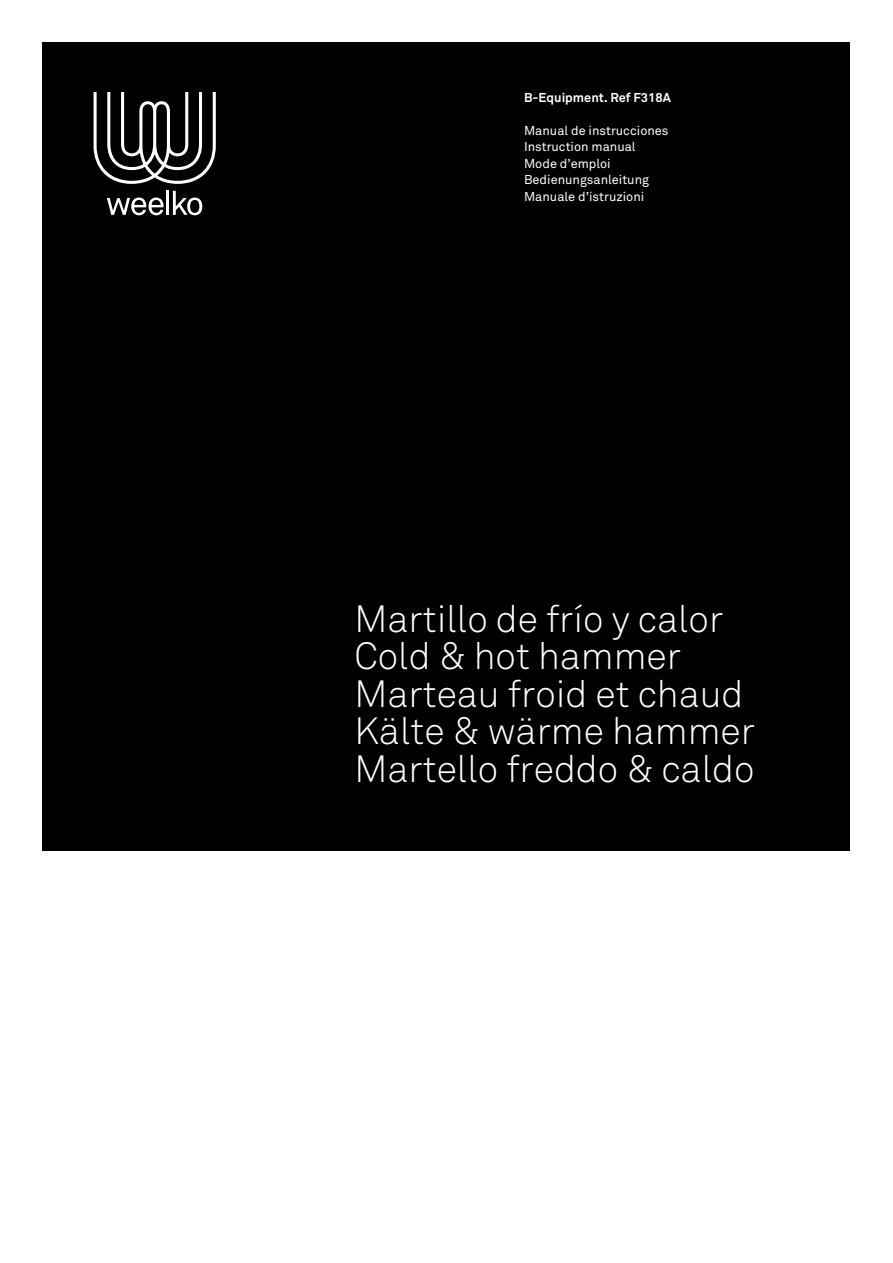
<style>
.page{position:relative;width:893px;height:1263px;background:#fff}
.page>*{position:absolute;margin:0;border:0;box-sizing:border-box;transform-origin:0 0}
.t1{font:300 37.5px/37.5px "Akkurat";color:#fff}
.t2{font:12.75px/16.5px "Akkurat Std";color:#fff}
.t3{font:700 12.75px "Akkurat Std";color:#fff}
</style>
<div class="page">
<div style="left:43px;top:43px;width:807px;height:808px;background:#000"></div>
<svg style="left:107px;top:198px;width:57px;height:17px"></svg>
<svg style="left:173px;top:191px;width:29px;height:24px"></svg>
<hr style="left:166px;top:191px;width:3px;height:24px;background:#fff">
<svg style="left:94px;top:92px;width:122px;height:92px"></svg>
<p class="t3" style="left:524px;top:90px;width:148px">B-Equipment. Ref F318A</p>
<p class="t2" style="left:524px;top:122px;width:146px">Manual de instrucciones<br>Instruction manual<br>Mode d’emploi<br>Bedienungsanleitung</p>
<p class="t2" style="left:524px;top:189px;width:122px">Manuale d’istruzioni</p>
<p class="t1" style="left:354px;top:601px;width:402px">Martillo de frío y calor<br>Cold &amp; hot hammer<br>Marteau froid et chaud<br>Kälte &amp; wärme hammer<br>Martello freddo &amp; caldo</p>
</div>
